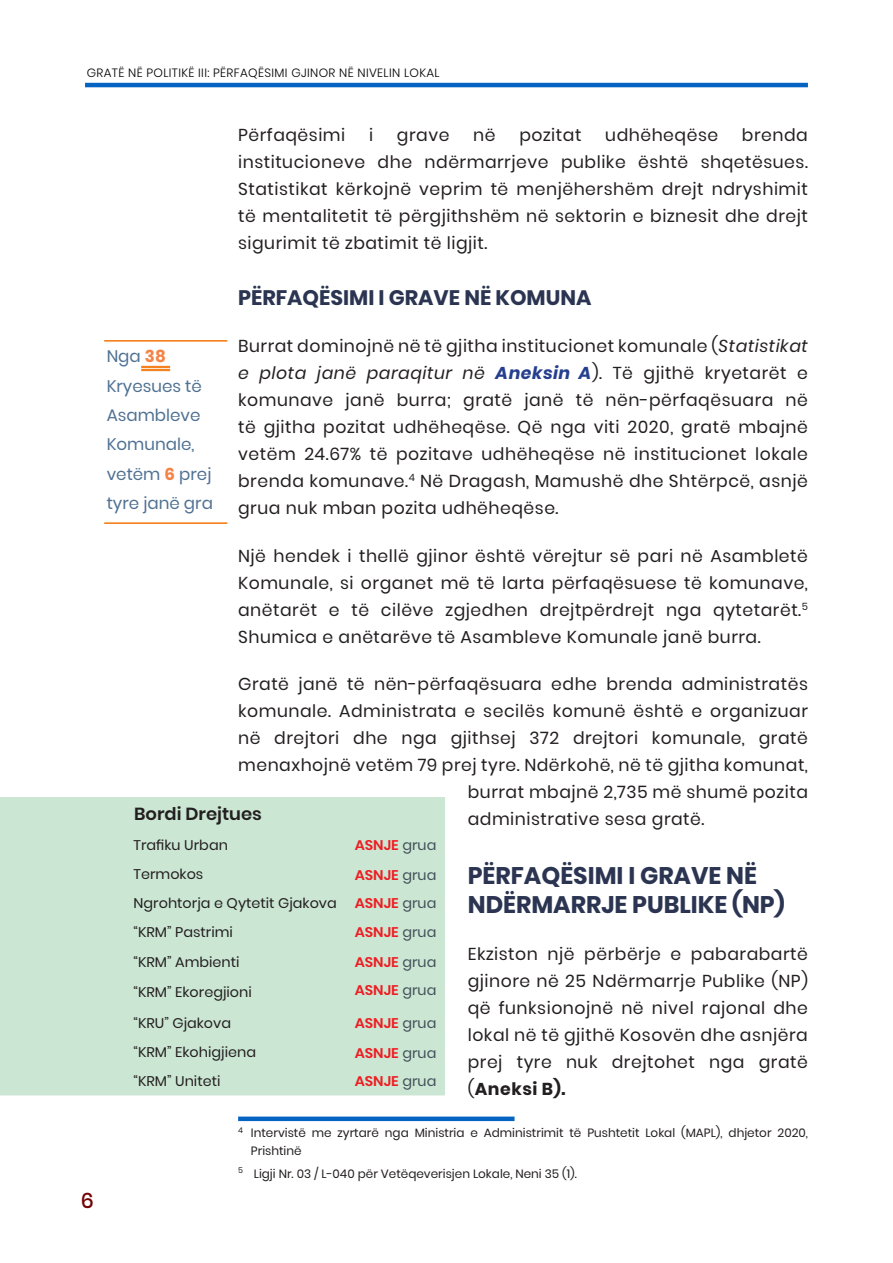
<style>
.page{position:relative;width:893px;height:1263px;background:#fff}
.page>*{position:absolute;margin:0;border:0;box-sizing:border-box;transform-origin:0 0}
.Heading_1{font:700 24px/28.8px "Poppins";color:#2b3552}
.Heading_1-2{font:700 21px "Poppins";color:#2b3552}
.t1{font:500 21px "Poppins";color:#740304}
.t2{font:600 17.55px "Poppins";color:#231f20}
.t3{font:17.25px/27px "Poppins";letter-spacing:.03em;color:#231f20;text-align:justify}
.t4{font:16.65px/29.4px "Poppins";color:#4f7192}
.t5{font:13.95px/29.7px "Poppins";color:#231f20}
.t6{font:600 13.95px/30.2px "Poppins";color:#ee1d23}
.footnote_text{font:12px/18px "Poppins";color:#231f20}
.t7{font:300 12px "Poppins";letter-spacing:.03em;color:#000}
.s1{font-style:italic}
.s2{font-weight:700;font-style:italic;color:#253f8e}
.s3{font-weight:700}
.s4{font-weight:700;color:#f58345}
.s5{font-weight:400;color:#425159}
</style>
<div class="page">
<hr style="left:85px;top:83px;width:723px;height:4px;background:#0563c1">
<div style="left:238px;top:1116px;width:276px;height:5px;background:#0563c1"></div>
<div style="left:141px;top:366px;width:29px;height:2px;border:1px solid #f58220"></div>
<div style="left:141px;top:369px;width:29px;height:2px;border:1px solid #f58220"></div>
<hr style="left:104px;top:340px;width:123px;height:2px;background:#f58220">
<hr style="left:104px;top:522px;width:123px;height:2px;background:#f58220">
<div style="left:0;top:797px;width:445px;height:298px;background:#cbe6d3"></div>
<p class="t7" style="left:87px;top:65px;width:354px">GRATË NË POLITIKË III: PËRFAQËSIMI GJINOR NË NIVELIN LOKAL</p>
<p class="t1" style="left:81px;top:1188px;width:15px">6</p>
<p class="t3" style="left:238px;top:122px;width:109px">Përfaqësimi</p>
<p class="t3" style="left:369px;top:122px;width:6px">i</p>
<p class="t3" style="left:397px;top:122px;width:54px">grave</p>
<p class="t3" style="left:473px;top:122px;width:24px">në</p>
<p class="t3" style="left:519px;top:122px;width:64px">pozitat</p>
<p class="t3" style="left:605px;top:122px;width:115px">udhëheqëse</p>
<p class="t3" style="left:238px;top:122px;width:571px;text-indent:504px">brenda institucioneve dhe ndërmarrjeve publike është shqetësues.<br>Statistikat kërkojnë veprim të menjëhershëm drejt ndryshimit të mentalitetit të përgjithshëm në sektorin e biznesit dhe drejt sigurimit të zbatimit të ligjit.</p>
<p class="Heading_1-2" style="left:238px;top:285px;width:355px">PËRFAQËSIMI I GRAVE NË KOMUNA</p>
<p class="t3" style="left:238px;top:333px;width:571px">Burrat dominojnë në të gjitha institucionet komunale (<span class="s1">Statistikat e plota janë paraqitur në</span> <span class="s2">Aneksin A</span>). Të gjithë kryetarët e komunave janë burra; gratë janë të nën-përfaqësuara në të gjitha pozitat udhëheqëse. Që nga viti 2020, gratë mbajnë vetëm 24.67% të pozitave udhëheqëse në institucionet lokale brenda komunave.<sup>4</sup> Në Dragash, Mamushë dhe Shtërpcë, asnjë grua nuk mban pozita udhëheqëse.</p>
<p class="t3" style="left:238px;top:542px;width:571px">Një hendek i thellë gjinor është vërejtur së pari në Asambletë Komunale, si organet më të larta përfaqësuese të komunave, anëtarët e të cilëve zgjedhen drejtpërdrejt nga qytetarët.<sup>5<br></sup>Shumica e anëtarëve të Asambleve Komunale janë burra.</p>
<p class="t3" style="left:238px;top:671px;width:571px">Gratë janë të nën-përfaqësuara edhe brenda administratës</p>
<p class="t3" style="left:238px;top:698px;width:571px">komunale. Administrata e secilës komunë është e organizuar</p>
<p class="t3" style="left:238px;top:725px;width:571px">në drejtori dhe nga gjithsej 372 drejtori komunale, gratë</p>
<p class="t3" style="left:238px;top:752px;width:571px">menaxhojnë vetëm 79 prej tyre. Ndërkohë, në të gjitha komunat,</p>
<p class="t3" style="left:468px;top:779px;width:342px">burrat mbajnë 2,735 më shumë pozita</p>
<p class="t3" style="left:468px;top:806px;width:238px">administrative sesa gratë.</p>
<p class="Heading_1" style="left:468px;top:861px;width:318px">PËRFAQËSIMI I GRAVE NË<br>NDËRMARRJE PUBLIKE (NP)</p>
<p class="t3" style="left:468px;top:941px;width:342px">Ekziston një përbërje e pabarabartë gjinore në 25 Ndërmarrje Publike (NP) që funksionojnë në nivel rajonal dhe lokal në të gjithë Kosovën dhe asnjëra prej tyre nuk drejtohet nga gratë (<span class="s3">Aneksi B).</span></p>
<p class="footnote_text" style="left:251px;top:1124px;width:559px;text-indent:-13px"><sup>4</sup> Intervistë me zyrtarë nga Ministria e Administrimit të Pushtetit Lokal (MAPL), dhjetor 2020,<br>Prishtinë</p>
<p class="footnote_text" style="left:238px;top:1165px;width:340px"><sup>5</sup> Ligji Nr. 03 / L-040 për Vetëqeverisjen Lokale, Neni 35 (1).</p>
<p class="t4" style="left:107px;top:342px;width:108px">Nga <span class="s4">38<br></span>Kryesues të<br>Asambleve<br>Komunale, vetëm <span class="s4">6</span> prej tyre janë gra</p>
<p class="t2" style="left:134px;top:803px;width:129px">Bordi Drejtues</p>
<p class="t5" style="left:134px;top:830px;width:205px">Trafiku Urban<br>Termokos<br>Ngrohtorja e Qytetit Gjakova “KRM” Pastrimi<br>“KRM” Ambienti<br>“KRM” Ekoregjioni<br>“KRU” Gjakova</p>
<p class="t5" style="left:134px;top:1037px;width:124px;line-height:29.2px">“KRM” Ekohigjiena “KRM” Uniteti</p>
<p class="t6" style="left:355px;top:830px;width:83px">ASNJE <span class="s5">grua<br></span>ASNJE <span class="s5">grua</span></p>
<p class="t6" style="left:355px;top:888px;width:83px;line-height:28.8px">ASNJE <span class="s5">grua<br></span>ASNJE <span class="s5">grua</span></p>
<p class="t6" style="left:355px;top:948px;width:83px;line-height:28px">ASNJE <span class="s5">grua<br></span>ASNJE <span class="s5">grua</span></p>
<p class="t6" style="left:355px;top:1008px;width:83px">ASNJE <span class="s5">grua<br></span>ASNJE <span class="s5">grua</span></p>
<p class="t6" style="left:355px;top:1066px;width:83px">ASNJE <span class="s5">grua</span></p>
</div>
